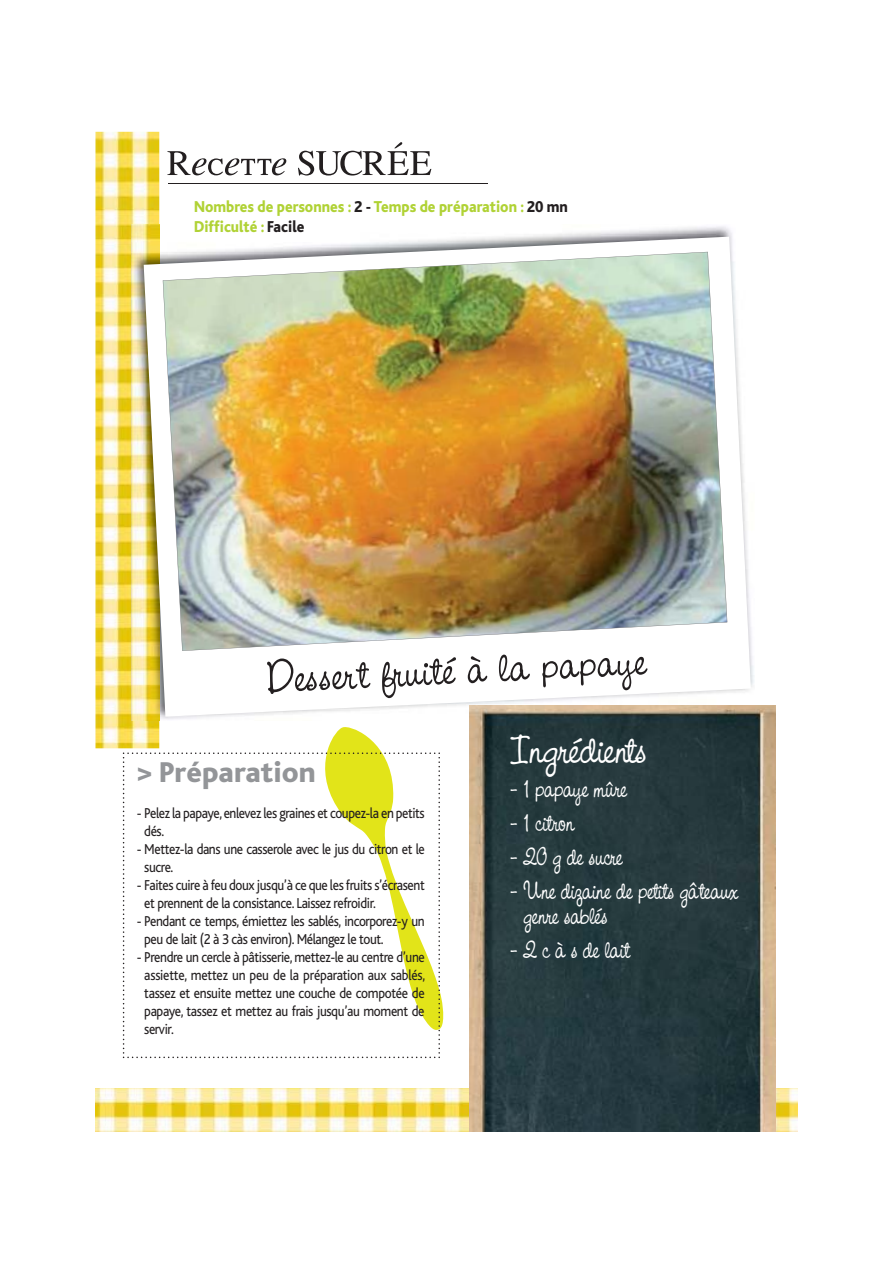
<style>
.page{position:relative;width:893px;height:1263px;background:#fff}
.page>*{position:absolute;margin:0;border:0;box-sizing:border-box;transform-origin:0 0}
.t1{font:48px "CAC Pinafore";color:#231f20}
.t2{font:45px "CAC Pinafore";letter-spacing:-.025em;color:#fff}
.t3{font:800 30px "Bliss";color:#939598}
.t4{font:28.5px/25.5px "CAC Pinafore";letter-spacing:-.025em;color:#fff;scale:.9 1}
.t5{font:800 16.5px/19.2px "Bliss";color:#b0d235;scale:.9 1}
.t6{font:15px/18px "Bliss";letter-spacing:-.03em;color:#231f20;scale:.89 1}
.s1{color:#231f20}
</style>
<div class="page">
<hr style="left:168px;top:183px;width:320px;height:1px;background:#231f20">
<svg style="left:167px;top:142px;width:264px;height:34px"></svg>
<img style="left:95px;top:132px;width:64px;height:616px">
<img style="left:95px;top:1088px;width:702px;height:43px">
<img style="left:131px;top:224px;width:623px;height:496px">
<svg style="left:144px;top:237px;width:607px;height:480px"></svg>
<img style="left:163px;top:252px;width:564px;height:399px">
<img style="left:470px;top:706px;width:306px;height:425px">
<svg style="left:123px;top:727px;width:321px;height:302px"></svg>
<svg style="left:123px;top:753px;width:317px;height:305px"></svg>
<p class="t5" style="left:194px;top:199px;width:417px">Nombres de personnes : <span class="s1">2 -</span> Temps de préparation : <span class="s1">20 mn<br></span>Difficulté : <span class="s1">Facile</span></p>
<h1 class="t1" style="left:264px;top:649px;width:382px;rotate:-3deg">Dessert fruité à la papaye</h1>
<h2 class="t2" style="left:509px;top:721px;width:139px">Ingrédients</h2>
<h3 class="t4" style="left:509px;top:774px;width:132px">- 1 papaye mûre</h3>
<h3 class="t4" style="left:509px;top:808px;width:73px">- 1 citron</h3>
<h3 class="t4" style="left:509px;top:842px;width:127px">- 20 g de sucre</h3>
<h3 class="t4" style="left:523px;top:876px;width:240px;text-indent:-14px">- Une dizaine de petits gâteaux genre sablés</h3>
<h3 class="t4" style="left:509px;top:935px;width:135px">- 2 c à s de lait</h3>
<h3 class="t3" style="left:137px;top:761px;width:180px">&gt; Préparation</h3>
<p class="t6" style="left:144px;top:805px;width:317px;text-indent:-7px">- Pelez la papaye, enlevez les graines et coupez-la en petits dés.</p>
<p class="t6" style="left:144px;top:841px;width:317px;text-indent:-7px">- Mettez-la dans une casserole avec le jus du citron et le sucre.</p>
<p class="t6" style="left:144px;top:877px;width:317px;text-indent:-7px">- Faites cuire à feu doux jusqu’à ce que les fruits s’écrasent et prennent de la consistance. Laissez refroidir.</p>
<p class="t6" style="left:144px;top:913px;width:317px;text-indent:-7px">- Pendant ce temps, émiettez les sablés, incorporez-y un peu de lait (2 à 3 càs environ). Mélangez le tout.</p>
<p class="t6" style="left:144px;top:949px;width:317px;text-align:justify;text-indent:-7px">- Prendre un cercle à pâtisserie, mettez-le au centre d’une assiette, mettez un peu de la préparation aux sablés, tassez et ensuite mettez une couche de compotée de papaye, tassez et mettez au frais jusqu’au moment de servir.</p>
</div>
